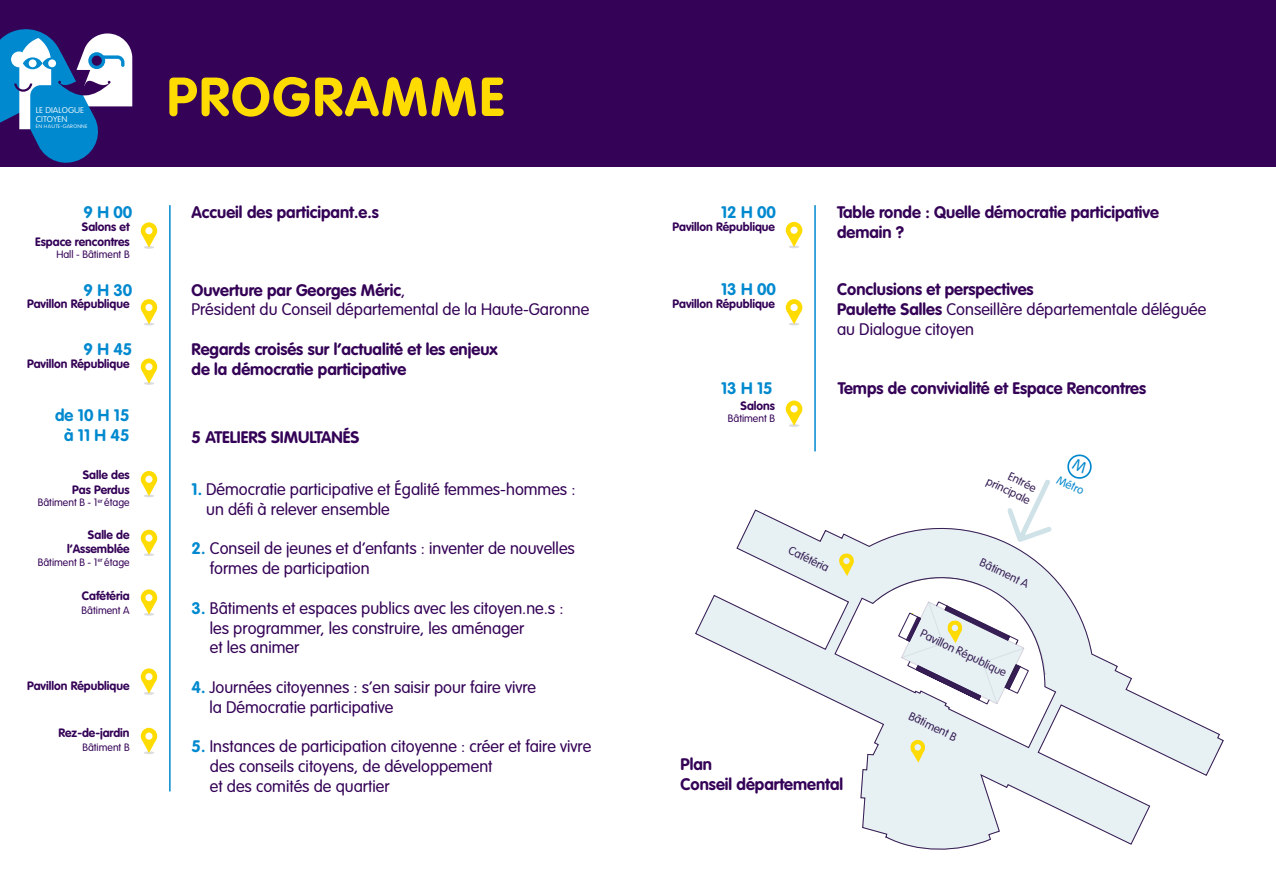
<style>
.page{position:relative;width:1276px;height:893px;background:#fff}
.page>*{position:absolute;margin:0;border:0;box-sizing:border-box;transform-origin:0 0}
.t1{font:700 54px "VAG Rounded Std";letter-spacing:.04em;color:#ffdc01}
.t2{font:300 16.5px/19.8px "VAG Rounded Std";color:#340256}
.t3{font:700 16.5px/19.8px "VAG Rounded Std";color:#340256}
.t4{font:700 16.5px/19.8px "VAG Rounded Std";color:#0089cf;text-align:center}
.t5{font:700 12px/14.4px "VAG Rounded Std";color:#340256;text-align:right}
.t6{font:300 11.55px/13.8px "VAG Rounded Std";color:#341c53;text-align:right}
.t7{font:300 11.55px "VAG Rounded Std";color:#0087cd}
.t8{font:300 10.5px "VAG Rounded Std";color:#340256}
.t9{font:100 8.25px/9px "VAG Rounded Std";color:#fff;scale:1.1 1}
.t10{font:100 4.95px "VAG Rounded Std";letter-spacing:.04em;color:#fff;scale:1.1 1}
.s1{font-weight:700}
.s2{font-weight:700;color:#0089cf}
</style>
<div class="page">
<div style="left:0;top:0;width:1276px;height:166px;background:#340256"></div>
<svg style="left:141px;top:589px;width:16px;height:27px"></svg>
<svg style="left:141px;top:728px;width:16px;height:26px"></svg>
<svg style="left:141px;top:471px;width:16px;height:26px"></svg>
<svg style="left:786px;top:222px;width:16px;height:26px"></svg>
<svg style="left:786px;top:401px;width:16px;height:26px"></svg>
<svg style="left:786px;top:299px;width:16px;height:26px"></svg>
<svg style="left:141px;top:222px;width:16px;height:27px"></svg>
<svg style="left:141px;top:358px;width:16px;height:27px"></svg>
<svg style="left:141px;top:299px;width:16px;height:26px"></svg>
<svg style="left:141px;top:530px;width:16px;height:26px"></svg>
<hr style="left:169px;top:205px;width:2px;height:586px;background:#0089cf">
<svg style="left:141px;top:668px;width:16px;height:27px"></svg>
<hr style="left:814px;top:205px;width:2px;height:246px;background:#0089cf">
<svg style="left:0;top:29px;width:132px;height:138px"></svg>
<div style="left:0;top:40px;width:10px;height:71px;background:#0089cf"></div>
<svg style="left:695px;top:509px;width:529px;height:341px"></svg>
<svg style="left:877px;top:577px;width:168px;height:128px"></svg>
<svg style="left:820px;top:530px;width:34px;height:71px"></svg>
<svg style="left:910px;top:740px;width:15px;height:23px"></svg>
<svg style="left:1007px;top:480px;width:44px;height:62px"></svg>
<svg style="left:1067px;top:454px;width:25px;height:25px"></svg>
<p class="t9" style="left:36px;top:106px;width:45px">LE DIALOGUE<br>CITOYEN</p>
<p class="t10" style="left:36px;top:124px;width:49px">EN HAUTE-GARONNE</p>
<h1 class="t1" style="left:167px;top:65px;width:219px">Programme</h1>
<p class="t4" style="left:83px;top:203px;width:50px">9 H 00</p>
<p class="t3" style="left:191px;top:203px;width:189px">Accueil des participant.e.s</p>
<p class="t5" style="left:35px;top:220px;width:96px">Salons et<br>Espace rencontres</p>
<p class="t8" style="left:56px;top:249px;width:75px">Hall - Bâtiment B</p>
<p class="t4" style="left:83px;top:280px;width:50px">9 H 30</p>
<p class="t2" style="left:191px;top:280px;width:399px"><span class="s1">Ouverture par Georges Méric</span>,<br>Président du Conseil départemental de la Haute-Garonne</p>
<p class="t4" style="left:83px;top:340px;width:50px">9 H 45</p>
<p class="t3" style="left:191px;top:340px;width:308px">Regards croisés sur l’actualité et les enjeux de la démocratie participative</p>
<p class="t5" style="left:27px;top:297px;width:104px">Pavillon République</p>
<p class="t5" style="left:27px;top:357px;width:104px">Pavillon République</p>
<p class="t4" style="left:55px;top:406px;width:76px">de 10 H 15 à 11 H 45</p>
<p class="t5" style="left:72px;top:468px;width:59px">Salle des<br>Pas Perdus</p>
<p class="t8" style="left:38px;top:496px;width:93px">Bâtiment B - 1<sup>er</sup> étage</p>
<p class="t5" style="left:67px;top:528px;width:64px">Salle de l’Assemblée</p>
<p class="t8" style="left:38px;top:556px;width:93px">Bâtiment B - 1<sup>er</sup> étage</p>
<p class="t5" style="left:82px;top:589px;width:49px">Cafétéria</p>
<p class="t8" style="left:82px;top:604px;width:49px">Bâtiment A</p>
<p class="t5" style="left:27px;top:679px;width:104px">Pavillon République</p>
<p class="t5" style="left:59px;top:726px;width:73px">Rez-de-jardin</p>
<p class="t8" style="left:82px;top:741px;width:49px">Bâtiment B</p>
<p class="t3" style="left:192px;top:428px;width:167px">5 ateliers simultanés</p>
<p class="t2" style="left:206px;top:480px;width:371px;text-indent:-15px"><span class="s2">1.</span> Démocratie participative et Égalité femmes-hommes : un défi à relever ensemble</p>
<p class="t2" style="left:210px;top:539px;width:366px;text-indent:-18px"><span class="s2">2.</span> Conseil de jeunes et d’enfants : inventer de nouvelles formes de participation</p>
<p class="t2" style="left:210px;top:599px;width:355px;text-indent:-18px"><span class="s2">3.</span> Bâtiments et espaces publics avec les citoyen.ne.s : les programmer, les construire, les aménager<br>et les animer</p>
<p class="t2" style="left:209px;top:678px;width:328px;text-indent:-18px"><span class="s2">4.</span> Journées citoyennes : s’en saisir pour faire vivre la Démocratie participative</p>
<p class="t2" style="left:210px;top:737px;width:383px;text-indent:-18px"><span class="s2">5.</span> Instances de participation citoyenne : créer et faire vivre des conseils citoyens, de développement<br>et des comités de quartier</p>
<p class="t4" style="left:721px;top:203px;width:56px">12 H 00</p>
<p class="t3" style="left:837px;top:203px;width:323px">Table ronde : Quelle démocratie participative demain ?</p>
<p class="t5" style="left:672px;top:220px;width:104px">Pavillon République</p>
<p class="t4" style="left:721px;top:280px;width:56px">13 H 00</p>
<p class="t2" style="left:837px;top:280px;width:371px"><span class="s1">Conclusions et perspectives<br>Paulette Salles</span> Conseillère départementale déléguée au Dialogue citoyen</p>
<p class="t5" style="left:672px;top:297px;width:104px">Pavillon République</p>
<p class="t4" style="left:721px;top:379px;width:53px">13 H 15</p>
<p class="t3" style="left:838px;top:379px;width:310px">Temps de convivialité et Espace Rencontres</p>
<p class="t5" style="left:740px;top:399px;width:36px">Salons</p>
<p class="t8" style="left:728px;top:413px;width:49px">Bâtiment B</p>
<p class="t6" style="left:791px;top:544px;width:45px;rotate:25deg">Cafétéria</p>
<p class="t3" style="left:680px;top:755px;width:164px">Plan<br>Conseil départemental</p>
<p class="t6" style="left:996px;top:462px;width:49px;rotate:26deg">Entrée principale</p>
<p class="t7" style="left:1060px;top:473px;width:30px;rotate:25deg">Métro</p>
<p class="t6" style="left:983px;top:556px;width:54px;rotate:25deg">Bâtiment A</p>
<p class="t6" style="left:924px;top:627px;width:95px;rotate:26deg">Pavillon République</p>
<p class="t6" style="left:912px;top:709px;width:53px;rotate:26deg">Bâtiment B</p>
</div>
